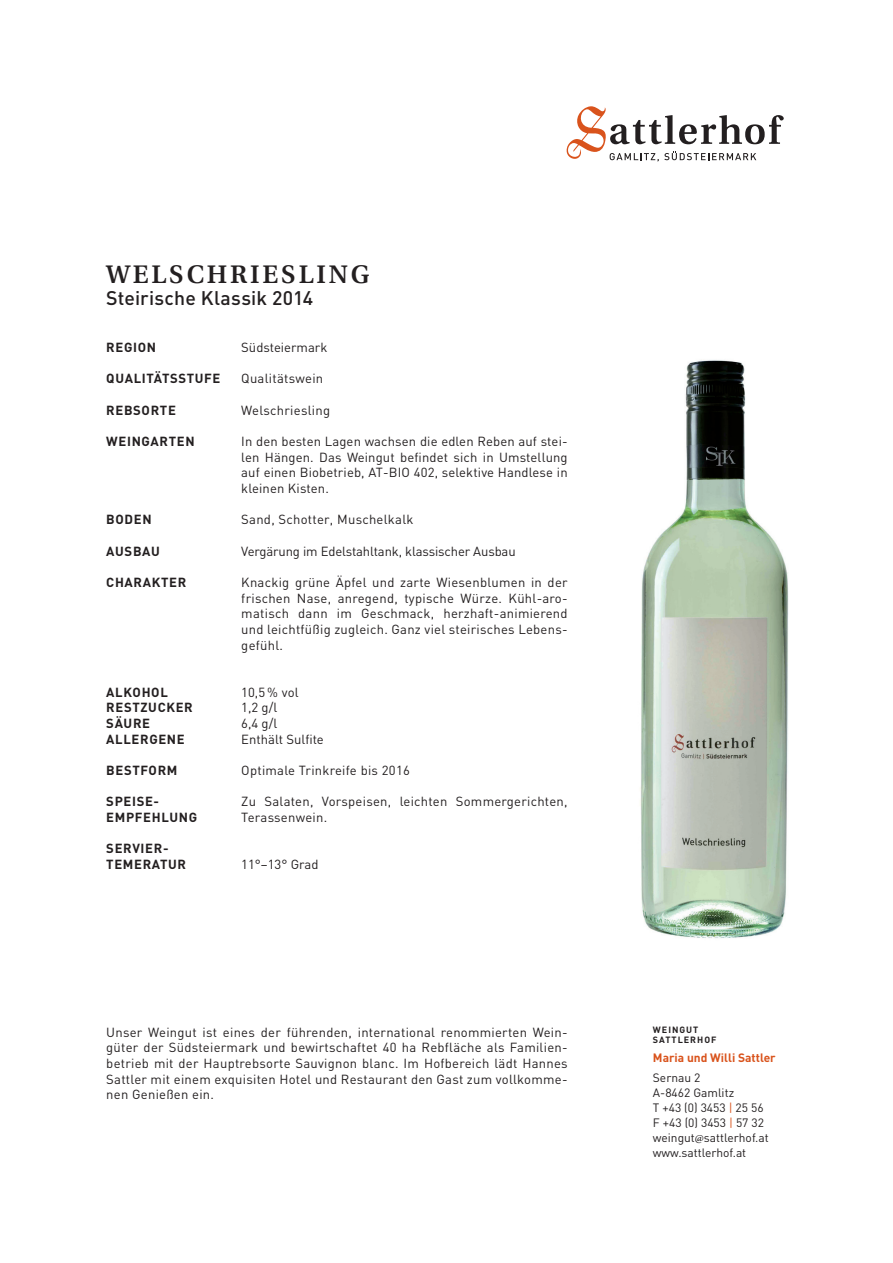
<style>
.page{position:relative;width:893px;height:1263px;background:#fff}
.page>*{position:absolute;margin:0;border:0;box-sizing:border-box;transform-origin:0 0}
.t1{font:600 25.5px "Utopia";letter-spacing:.11em;color:#231f20}
.t2{font:500 19.5px "DIN";letter-spacing:.005em;color:#231f20}
.t3{font:13.05px/15.6px "DIN";letter-spacing:.02em;color:#231f20;text-align:justify}
.t4{font:700 13.05px/15.6px "DIN";letter-spacing:.05em;color:#231f20}
.t5{font:13.05px "DIN";letter-spacing:-.01em;color:#231f20}
.t6{font:13.05px "DIN";color:#231f20}
.t7{font:12px/15px "DIN";color:#231f20}
.t8{font:700 12px "DIN";color:#d9531c}
.t9{font:700 9px/9.3px "DIN";letter-spacing:.11em;color:#231f20}
.s1{color:#d9531c}
.s2{font-family:"Minion Pro"}
</style>
<div class="page">
<svg style="left:567px;top:106px;width:217px;height:56px"></svg>
<img style="left:640px;top:360px;width:149px;height:579px">
<h1 class="t1" style="left:106px;top:259px;width:264px">WELSCHRIESLING</h1>
<h2 class="t2" style="left:106px;top:286px;width:208px">Steirische Klassik 2014</h2>
<p class="t4" style="left:106px;top:339px;width:51px">REGION</p>
<p class="t6" style="left:241px;top:339px;width:88px">Südsteiermark</p>
<p class="t4" style="left:106px;top:370px;width:116px">QUALITÄTSSTUFE</p>
<p class="t3" style="left:241px;top:371px;width:83px">Qualitätswein</p>
<p class="t4" style="left:106px;top:402px;width:71px">REBSORTE</p>
<p class="t3" style="left:241px;top:402px;width:90px">Welschriesling</p>
<p class="t4" style="left:106px;top:433px;width:90px">WEINGARTEN</p>
<p class="t3" style="left:241px;top:433px;width:328px">In den besten Lagen wachsen die edlen Reben auf stei&shy;len Hängen. Das Weingut befindet sich in Umstellung auf einen Biobetrieb, AT-BIO 402, selektive Handlese in kleinen Kisten.</p>
<p class="t4" style="left:106px;top:511px;width:47px">BODEN</p>
<p class="t3" style="left:241px;top:512px;width:174px">Sand, Schotter, Muschelkalk</p>
<p class="t4" style="left:106px;top:543px;width:55px">AUSBAU</p>
<p class="t5" style="left:241px;top:543px;width:276px">Vergärung im Edelstahltank, klassischer Ausbau</p>
<p class="t4" style="left:106px;top:574px;width:81px">CHARAKTER</p>
<p class="t3" style="left:241px;top:574px;width:328px">Knackig grüne Äpfel und zarte Wiesenblumen in der frischen Nase, anregend, typische Würze. Kühl-aro&shy;matisch dann im Geschmack, herzhaft-animierend und leichtfüßig zugleich. Ganz viel steirisches Lebens&shy;gefühl.</p>
<p class="t4" style="left:106px;top:683px;width:63px">ALKOHOL</p>
<p class="t3" style="left:241px;top:684px;width:59px">10,5 % vol</p>
<p class="t4" style="left:106px;top:699px;width:88px">RESTZUCKER</p>
<p class="t3" style="left:241px;top:699px;width:37px">1,2 g/l</p>
<p class="t4" style="left:106px;top:715px;width:45px">SÄURE</p>
<p class="t3" style="left:241px;top:715px;width:37px">6,4 g/l</p>
<p class="t4" style="left:106px;top:730px;width:80px">ALLERGENE</p>
<p class="t6" style="left:241px;top:731px;width:84px">Enthält Sulfite</p>
<p class="t4" style="left:106px;top:762px;width:73px">BESTFORM</p>
<p class="t3" style="left:241px;top:762px;width:170px">Optimale Trinkreife bis 2016</p>
<p class="t4" style="left:106px;top:793px;width:54px">SPEISE-</p>
<p class="t3" style="left:241px;top:793px;width:328px">Zu Salaten, Vorspeisen, leichten Sommergerichten,</p>
<p class="t4" style="left:106px;top:809px;width:92px">EMPFEHLUNG</p>
<p class="t3" style="left:241px;top:809px;width:87px">Terassenwein.</p>
<p class="t4" style="left:106px;top:840px;width:81px">SERVIER-<br>TEMERATUR</p>
<p class="t3" style="left:241px;top:856px;width:79px">11°–13° Grad</p>
<p class="t3" style="left:106px;top:1024px;width:463px">Unser Weingut ist eines der führenden, international renommierten Wein&shy;güter der Südsteiermark und bewirtschaftet 40 ha Rebfläche als Familien&shy;betrieb mit der Hauptrebsorte Sauvignon blanc. Im Hofbereich lädt Hannes Sattler mit einem exquisiten Hotel und Restaurant den Gast zum vollkomme&shy;nen Genießen ein.</p>
<p class="t9" style="left:653px;top:1025px;width:65px">WEINGUT<br>SATTLERHOF</p>
<p class="t8" style="left:653px;top:1050px;width:124px">Maria und Willi Sattler</p>
<p class="t7" style="left:653px;top:1069px;width:117px">Sernau 2<br>A-8462 Gamlitz<br>T +43 (0) 3453 <span class="s1">|</span> 25 56<br>F +43 (0) 3453 <span class="s1">|</span> 57 32 weingut<span class="s2">@</span>sattlerhof.at www.sattlerhof.at</p>
</div>
